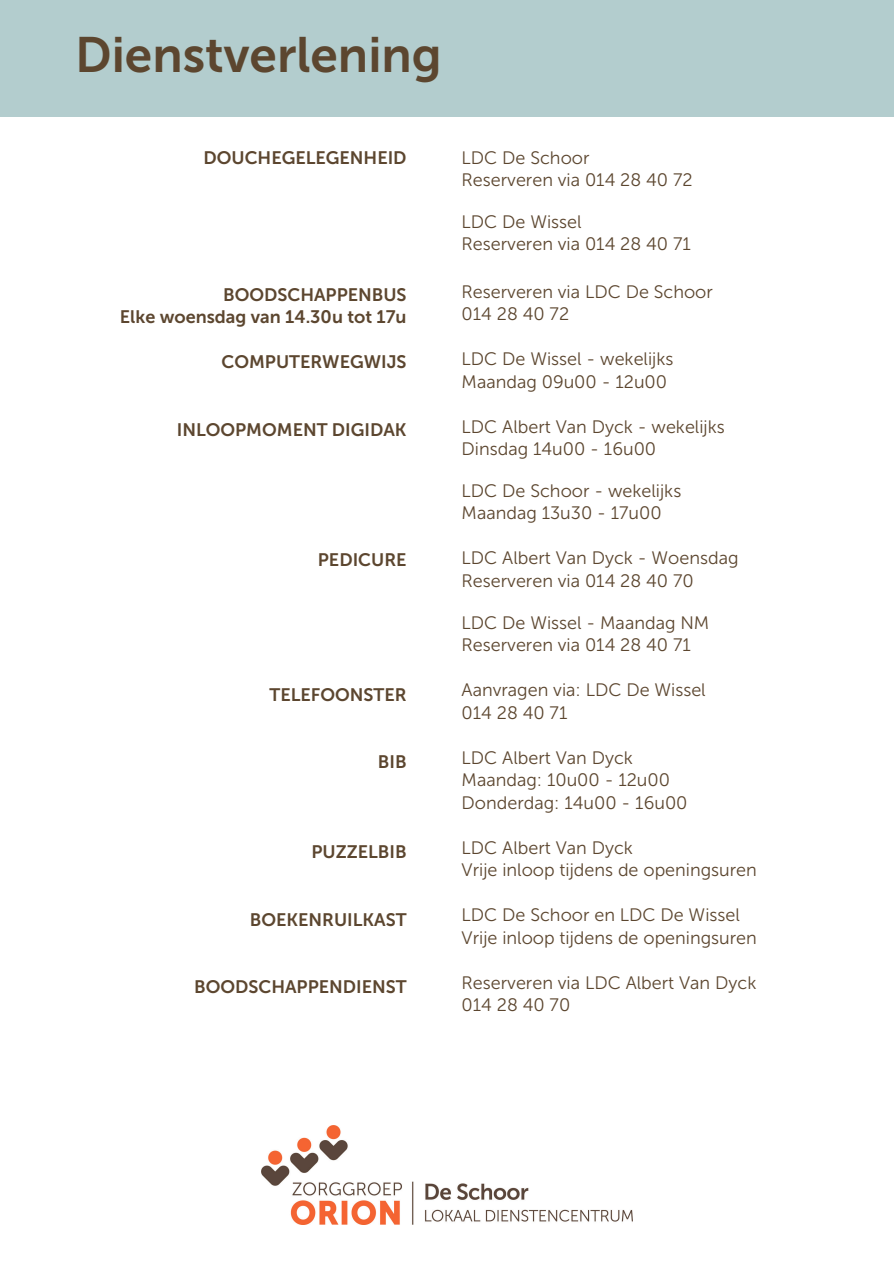
<style>
.page{position:relative;width:894px;height:1264px;background:#fff}
.page>*{position:absolute;margin:0;border:0;box-sizing:border-box;transform-origin:0 0}
.t1{font:49.5px "Museo Sans 700";color:#5c462f}
.t2{font:18px "Museo Sans 300";color:#5c462f}
.t3{font:18px/22.5px "Museo Sans 700";color:#5c462f;text-align:right}
</style>
<div class="page">
<div style="left:0;top:0;width:893px;height:117px;background:#b3cdce"></div>
<img style="left:261px;top:1125px;width:371px;height:99px">
<h2 class="t1" style="left:75px;top:25px;width:368px">Dienstverlening</h2>
<h3 class="t3" style="left:203px;top:146px;width:204px">DOUCHEGELEGENHEID</h3>
<h2 class="t3" style="left:120px;top:283px;width:288px">BOODSCHAPPENBUS<br>Elke woensdag van 14.30u tot 17u</h2>
<h2 class="t3" style="left:221px;top:351px;width:186px">COMPUTERWEGWIJS</h2>
<h2 class="t3" style="left:177px;top:418px;width:231px">INLOOPMOMENT DIGIDAK</h2>
<h2 class="t3" style="left:318px;top:548px;width:90px">PEDICURE</h2>
<h2 class="t3" style="left:269px;top:683px;width:138px">TELEFOONSTER</h2>
<h2 class="t3" style="left:378px;top:750px;width:30px">BIB</h2>
<h2 class="t3" style="left:311px;top:840px;width:97px">PUZZELBIB</h2>
<h2 class="t3" style="left:250px;top:908px;width:158px">BOEKENRUILKAST</h2>
<p class="t3" style="left:194px;top:976px;width:214px">BOODSCHAPPENDIENST</p>
<p class="t2" style="left:461px;top:147px;width:129px">LDC De Schoor</p>
<p class="t2" style="left:461px;top:169px;width:232px">Reserveren via 014 28 40 72</p>
<p class="t2" style="left:461px;top:211px;width:121px">LDC De Wissel</p>
<p class="t2" style="left:461px;top:233px;width:231px">Reserveren via 014 28 40 71</p>
<p class="t2" style="left:461px;top:280px;width:253px">Reserveren via LDC De Schoor</p>
<p class="t2" style="left:461px;top:303px;width:109px">014 28 40 72</p>
<p class="t2" style="left:461px;top:348px;width:213px">LDC De Wissel - wekelijks</p>
<p class="t2" style="left:461px;top:371px;width:207px">Maandag 09u00 - 12u00</p>
<p class="t2" style="left:461px;top:416px;width:264px">LDC Albert Van Dyck - wekelijks</p>
<p class="t2" style="left:461px;top:438px;width:196px">Dinsdag 14u00 - 16u00</p>
<p class="t2" style="left:461px;top:480px;width:221px">LDC De Schoor - wekelijks</p>
<p class="t2" style="left:461px;top:502px;width:201px">Maandag 13u30 - 17u00</p>
<p class="t2" style="left:461px;top:547px;width:278px">LDC Albert Van Dyck - Woensdag</p>
<p class="t2" style="left:461px;top:570px;width:233px">Reserveren via 014 28 40 70</p>
<p class="t2" style="left:461px;top:611px;width:249px">LDC De Wissel - Maandag NM</p>
<p class="t2" style="left:461px;top:634px;width:231px">Reserveren via 014 28 40 71</p>
<p class="t2" style="left:461px;top:679px;width:245px">Aanvragen via: LDC De Wissel</p>
<p class="t2" style="left:461px;top:701px;width:107px">014 28 40 71</p>
<p class="t2" style="left:461px;top:746px;width:173px">LDC Albert Van Dyck</p>
<p class="t2" style="left:461px;top:769px;width:210px">Maandag: 10u00 - 12u00</p>
<p class="t2" style="left:461px;top:791px;width:227px">Donderdag: 14u00 - 16u00</p>
<p class="t2" style="left:461px;top:836px;width:173px">LDC Albert Van Dyck</p>
<p class="t2" style="left:461px;top:859px;width:297px">Vrije inloop tijdens de openingsuren</p>
<p class="t2" style="left:461px;top:904px;width:280px">LDC De Schoor en LDC De Wissel</p>
<p class="t2" style="left:461px;top:926px;width:297px">Vrije inloop tijdens de openingsuren</p>
<p class="t2" style="left:461px;top:971px;width:296px">Reserveren via LDC Albert Van Dyck</p>
<p class="t2" style="left:461px;top:994px;width:110px">014 28 40 70</p>
</div>
